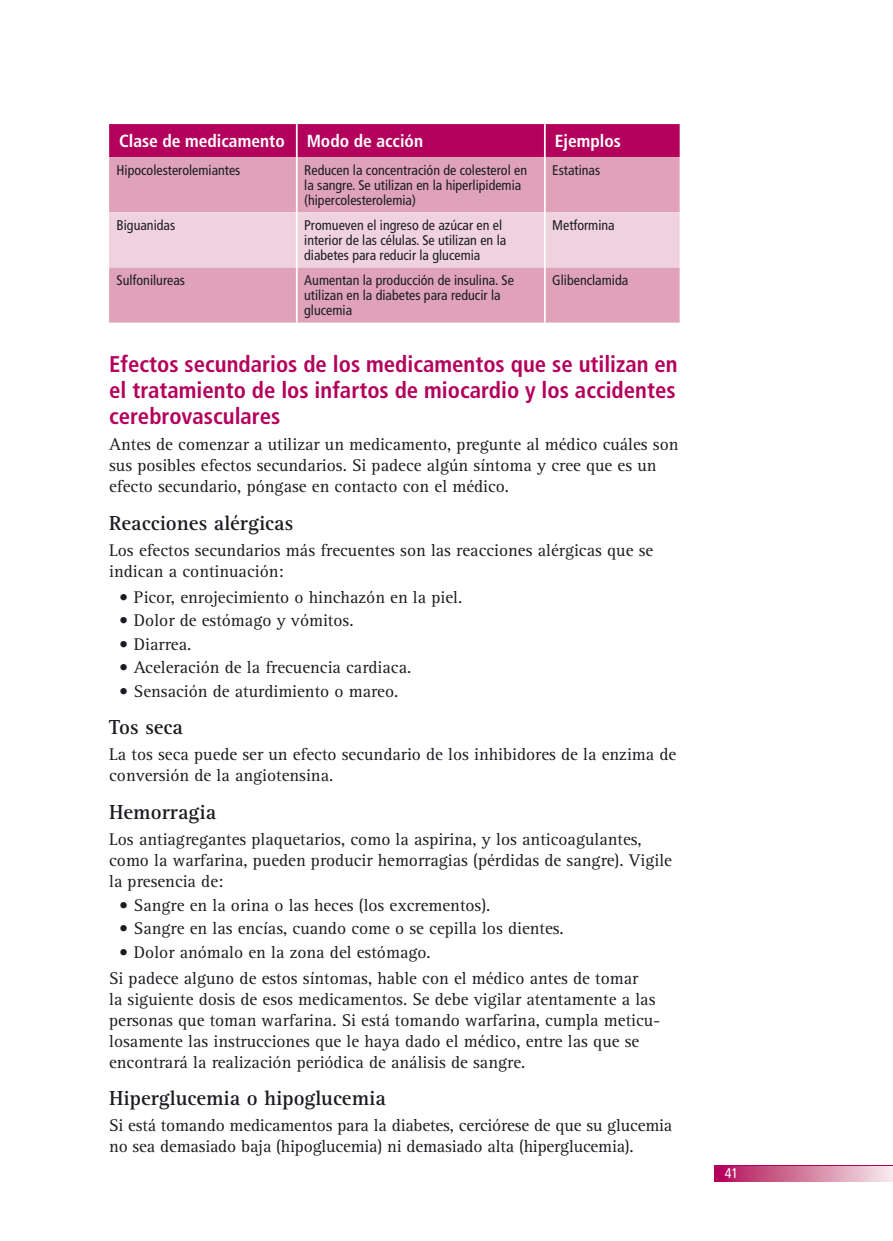
<style>
.page{position:relative;width:893px;height:1241px;background:#fff}
.page>*{position:absolute;margin:0;border:0;box-sizing:border-box;transform-origin:0 0}
.t1{font:700 condensed 22.75px/26.2px "Frutiger";color:#b3005c;text-align:justify}
.t2{font:700 21px "Rotis Serif";color:#1b1c20}
.t3{font:17.5px/21px "Rotis Serif";color:#1b1c20}
.t4{font:700 condensed 17.5px "Frutiger";color:#fff}
.t5{font:condensed 14px/14.9px "Frutiger";color:#1b1c20}
.t6{font:condensed 14px "Frutiger";color:#fff}
</style>
<div class="page">
<svg style="left:715px;top:1166px;width:178px;height:15px;background:#d37ba0"></svg>
<hr style="left:715px;top:1165px;width:178px;height:1px;background:#b3005c">
<div style="left:109px;top:124px;width:571px;height:33px;background:#b3005c"></div>
<div style="left:109px;top:157px;width:571px;height:165px;background:#dfa2b8"></div>
<div style="left:109px;top:212px;width:571px;height:55px;background:#efd2dd"></div>
<hr style="left:296px;top:124px;width:2px;height:33px;background:#fff">
<hr style="left:544px;top:124px;width:2px;height:33px;background:#fff">
<hr style="left:296px;top:157px;width:2px;height:55px;background:#fff">
<hr style="left:544px;top:157px;width:2px;height:55px;background:#fff">
<hr style="left:296px;top:212px;width:2px;height:55px;background:#fff">
<hr style="left:544px;top:212px;width:2px;height:55px;background:#fff">
<hr style="left:296px;top:267px;width:2px;height:55px;background:#fff">
<hr style="left:544px;top:267px;width:2px;height:55px;background:#fff">
<p class="t4" style="left:119px;top:131px;width:167px">Clase de medicamento</p>
<p class="t4" style="left:307px;top:131px;width:118px">Modo de acción</p>
<p class="t4" style="left:555px;top:131px;width:68px">Ejemplos</p>
<p class="t5" style="left:117px;top:163px;width:125px">Hipocolesterolemiantes</p>
<p class="t5" style="left:304px;top:163px;width:224px">Reducen la concentración de colesterol en la sangre. Se utilizan en la hiperlipidemia (hipercolesterolemia)</p>
<p class="t5" style="left:552px;top:163px;width:49px">Estatinas</p>
<p class="t5" style="left:117px;top:218px;width:60px">Biguanidas</p>
<p class="t5" style="left:304px;top:218px;width:204px">Promueven el ingreso de azúcar en el interior de las células. Se utilizan en la diabetes para reducir la glucemia</p>
<p class="t5" style="left:552px;top:218px;width:64px">Metformina</p>
<p class="t5" style="left:117px;top:273px;width:70px">Sulfonilureas</p>
<p class="t5" style="left:304px;top:273px;width:211px">Aumentan la producción de insulina. Se utilizan en la diabetes para reducir la glucemia</p>
<p class="t5" style="left:552px;top:273px;width:77px">Glibenclamida</p>
<h1 class="t1" style="left:109px;top:350px;width:570px">Efectos secundarios de los medicamentos que se utilizan en el tratamiento de los infartos de miocardio y los accidentes cerebrovasculares</h1>
<p class="t3" style="left:109px;top:434px;width:571px">Antes de comenzar a utilizar un medicamento, pregunte al médico cuáles son sus posibles efectos secundarios. Si padece algún síntoma y cree que es un efecto secundario, póngase en contacto con el médico.</p>
<p class="t2" style="left:109px;top:510px;width:186px">Reacciones alérgicas</p>
<p class="t3" style="left:109px;top:540px;width:546px">Los efectos secundarios más frecuentes son las reacciones alérgicas que se indican a continuación:</p>
<p class="t3" style="left:119px;top:587px;width:345px">• Picor, enrojecimiento o hinchazón en la piel.</p>
<p class="t3" style="left:119px;top:610px;width:236px">• Dolor de estómago y vómitos.</p>
<p class="t3" style="left:119px;top:634px;width:74px">• Diarrea.</p>
<p class="t3" style="left:119px;top:657px;width:294px">• Aceleración de la frecuencia cardiaca.</p>
<p class="t3" style="left:119px;top:681px;width:281px">• Sensación de aturdimiento o mareo.</p>
<p class="t2" style="left:109px;top:715px;width:75px">Tos seca</p>
<p class="t3" style="left:109px;top:744px;width:569px">La tos seca puede ser un efecto secundario de los inhibidores de la enzima de conversión de la angiotensina.</p>
<p class="t2" style="left:109px;top:799px;width:109px">Hemorragia</p>
<p class="t3" style="left:109px;top:829px;width:564px">Los antiagregantes plaquetarios, como la aspirina, y los anticoagulantes, como la warfarina, pueden producir hemorragias (pérdidas de sangre). Vigile la presencia de:</p>
<p class="t3" style="left:119px;top:894px;width:373px">• Sangre en la orina o las heces (los excrementos).</p>
<p class="t3" style="left:119px;top:918px;width:446px">• Sangre en las encías, cuando come o se cepilla los dientes.</p>
<p class="t3" style="left:109px;top:939px;width:531px;line-height:25.9px;text-indent:10px">• Dolor anómalo en la zona del estómago.<br>Si padece alguno de estos síntomas, hable con el médico antes de tomar</p>
<p class="t3" style="left:109px;top:988px;width:553px">la siguiente dosis de esos medicamentos. Se debe vigilar atentamente a las personas que toman warfarina. Si está tomando warfarina, cumpla meticu&shy;losamente las instrucciones que le haya dado el médico, entre las que se encontrará la realización periódica de análisis de sangre.</p>
<p class="t2" style="left:109px;top:1085px;width:278px">Hiperglucemia o hipoglucemia</p>
<p class="t3" style="left:109px;top:1115px;width:565px">Si está tomando medicamentos para la diabetes, cerciórese de que su glucemia no sea demasiado baja (hipoglucemia) ni demasiado alta (hiperglucemia).</p>
<p class="t6" style="left:725px;top:1164px;width:15px">41</p>
</div>
